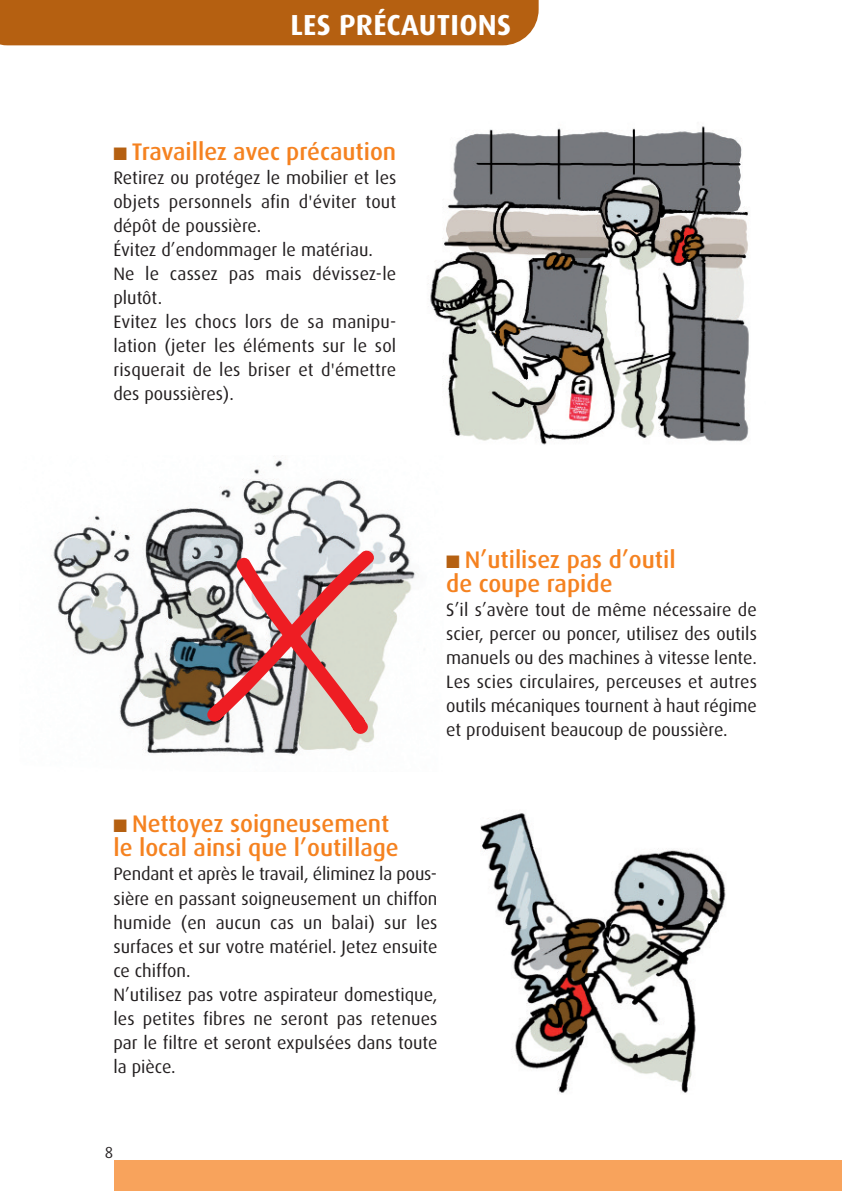
<style>
.page{position:relative;width:842px;height:1191px;background:#fff}
.page>*{position:absolute;margin:0;border:0;box-sizing:border-box;transform-origin:0 0}
.t1{font:700 29px "Dax OT";letter-spacing:.01em;color:#fff}
.t2{font:500 24px/24px "Dax OT";color:#f58220}
.t3{font:18px/24px "Dax OT";color:#231f20}
.t4{font:16px "Dax OT";color:#231f20}
.s1{color:#b56011}
</style>
<div class="page">
<div style="left:115px;top:1160px;width:727px;height:31px;background:#f8a35c"></div>
<div style="left:0;top:0;width:539px;height:45px;background:#b56011"></div>
<img style="left:428px;top:126px;width:321px;height:319px">
<img style="left:51px;top:460px;width:374px;height:295px">
<img style="left:480px;top:813px;width:246px;height:280px">
<svg style="left:203px;top:546px;width:175px;height:190px"></svg>
<h1 class="t1" style="left:290px;top:15px;width:222px">LES PRÉCAUTIONS</h1>
<h2 class="t2" style="left:113px;top:142px;width:284px"><span class="s1">■</span> Travaillez avec précaution</h2>
<p class="t3" style="left:113px;top:168px;width:284px">Retirez ou protégez le mobilier et les objets personnels afin d'éviter tout dépôt de poussière.<br>Évitez d’endommager le matériau.<br>Ne le cassez pas mais dévissez-le plutôt.<br>Evitez les chocs lors de sa manipu&shy;lation (jeter les éléments sur le sol risquerait de les briser et d'émettre des poussières).</p>
<h2 class="t2" style="left:446px;top:550px;width:231px"><span class="s1">■</span> N’utilisez pas d’outil de coupe rapide</h2>
<p class="t3" style="left:446px;top:600px;width:312px;text-align:justify">S’il s’avère tout de même nécessaire de scier, percer ou poncer, utilisez des outils manuels ou des machines à vitesse lente.<br>Les scies circulaires, perceuses et autres outils mécaniques tournent à haut régime et produisent beaucoup de poussière.</p>
<h2 class="t2" style="left:113px;top:814px;width:287px"><span class="s1">■</span> Nettoyez soigneusement le local ainsi que l’outillage</h2>
<p class="t3" style="left:113px;top:864px;width:326px">Pendant et après le travail, éliminez la pous&shy;sière en passant soigneusement un chiffon humide (en aucun cas un balai) sur les surfaces et sur votre matériel. Jetez ensuite ce chiffon.<br>N’utilisez pas votre aspirateur domestique, les petites fibres ne seront pas retenues par le filtre et seront expulsées dans toute la pièce.</p>
<p class="t4" style="left:105px;top:1146px;width:10px">8</p>
</div>
